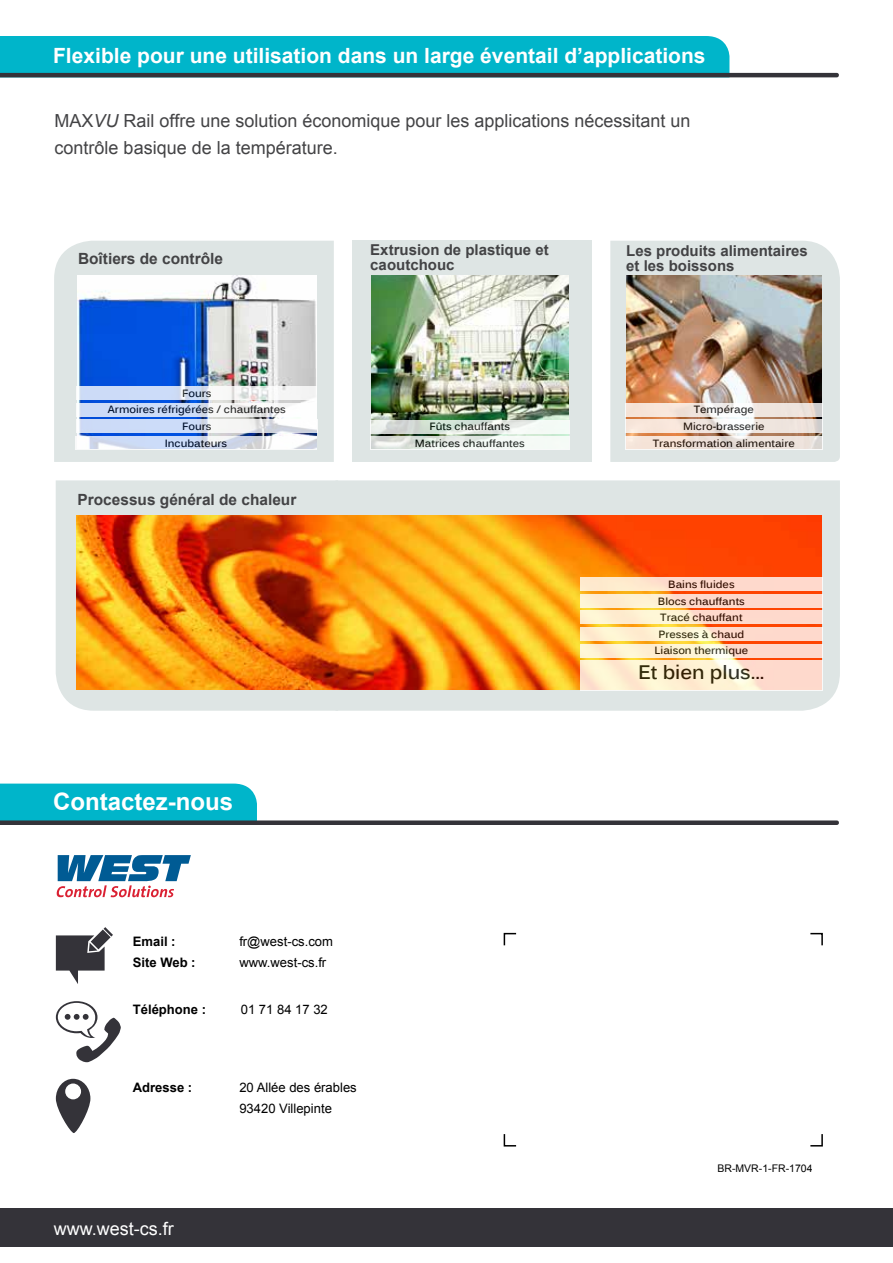
<style>
.page{position:relative;width:893px;height:1263px;background:#fff}
.page>*{position:absolute;margin:0;border:0;box-sizing:border-box;transform-origin:0 0}
.t1{font:700 24px "Arial";color:#fff}
.t2{font:700 21px "Arial";color:#fff}
.t3{font:700 19.5px "Kalinga";color:#000}
.t4{font:18px/27px "Arial";color:#434345}
.t5{font:18px "Arial";color:#fff}
.t6{font:700 15.45px "Arial";color:#434345}
.t7{font:700 15px/15px "Arial";color:#434345}
.t8{font:13.05px/21.3px "Arial";color:#000}
.t9{font:700 13.05px "Arial";color:#000}
.t10{font:700 10.5px/16.5px "Kalinga";color:#000;text-align:center}
.t11{font:10.5px "Arial";color:#000}
.s1{font-style:italic}
</style>
<div class="page">
<svg style="left:503px;top:932px;width:14px;height:14px"></svg>
<svg style="left:810px;top:1134px;width:13px;height:13px"></svg>
<svg style="left:810px;top:932px;width:13px;height:14px"></svg>
<svg style="left:503px;top:1134px;width:14px;height:13px"></svg>
<svg style="left:56px;top:927px;width:57px;height:57px"></svg>
<svg style="left:56px;top:1001px;width:65px;height:61px"></svg>
<svg style="left:56px;top:1079px;width:34px;height:54px"></svg>
<svg style="left:56px;top:855px;width:135px;height:42px"></svg>
<div style="left:0;top:1209px;width:893px;height:38px;background:#343339"></div>
<svg style="left:0;top:783px;width:839px;height:42px"></svg>
<svg style="left:0;top:36px;width:839px;height:41px;background:#23b0c1"></svg>
<div style="left:54px;top:241px;width:280px;height:221px;background:#dee5e4"></div>
<div style="left:610px;top:241px;width:230px;height:221px;background:#dee5e4"></div>
<div style="left:338px;top:480px;width:502px;height:231px;background:#dee5e4"></div>
<div style="left:56px;top:480px;width:282px;height:231px;background:#dee5e4"></div>
<div style="left:352px;top:241px;width:240px;height:221px;background:#dee5e4"></div>
<img style="left:76px;top:515px;width:746px;height:174px">
<img style="left:372px;top:275px;width:196px;height:161px">
<img style="left:78px;top:275px;width:238px;height:161px">
<img style="left:626px;top:275px;width:195px;height:161px">
<svg style="left:370px;top:420px;width:199px;height:13px"></svg>
<svg style="left:370px;top:436px;width:199px;height:14px;fill:#f4f9f5"></svg>
<svg style="left:76px;top:386px;width:241px;height:14px;fill:#d1ddf7"></svg>
<svg style="left:580px;top:610px;width:243px;height:14px;background:#fee4cf"></svg>
<svg style="left:580px;top:578px;width:243px;height:13px;background:#fedecc"></svg>
<svg style="left:580px;top:660px;width:243px;height:30px;background:#fee9d2"></svg>
<svg style="left:76px;top:420px;width:241px;height:13px;fill:#ccdcf7"></svg>
<svg style="left:580px;top:644px;width:243px;height:13px;background:#fee9d2"></svg>
<svg style="left:625px;top:420px;width:198px;height:13px;fill:#f1e5dd"></svg>
<svg style="left:75px;top:436px;width:241px;height:14px"></svg>
<svg style="left:625px;top:436px;width:198px;height:14px;background:#efe3dc"></svg>
<svg style="left:76px;top:403px;width:241px;height:14px;fill:#cedcf8"></svg>
<svg style="left:580px;top:627px;width:243px;height:14px;background:#fee7d0"></svg>
<svg style="left:580px;top:594px;width:243px;height:14px;background:#fee1ce"></svg>
<svg style="left:625px;top:403px;width:197px;height:14px;fill:#f1e5dd"></svg>
<h2 class="t2" style="left:53px;top:42px;width:654px">Flexible pour une utilisation dans un large éventail d’applications</h2>
<h3 class="t4" style="left:55px;top:107px;width:637px">MAX<span class="s1">VU</span> Rail offre une solution économique pour les applications nécessitant un contrôle basique de la température.</h3>
<h3 class="t6" style="left:78px;top:249px;width:147px">Boîtiers de contrôle</h3>
<p class="t10" style="left:182px;top:386px;width:31px">Fours</p>
<p class="t10" style="left:108px;top:402px;width:179px">Armoires réfrigérées / chauffantes</p>
<h3 class="t7" style="left:370px;top:243px;width:180px">Extrusion de plastique et caoutchouc</h3>
<h3 class="t7" style="left:626px;top:244px;width:183px">Les produits alimentaires et les boissons</h3>
<p class="t10" style="left:694px;top:402px;width:62px">Tempérage</p>
<p class="t10" style="left:683px;top:419px;width:83px">Micro-brasserie</p>
<p class="t10" style="left:415px;top:419px;width:111px">Fûts chauffants<br>Matrices chauffantes</p>
<p class="t10" style="left:182px;top:419px;width:31px">Fours</p>
<p class="t10" style="left:165px;top:436px;width:64px">Incubateurs</p>
<p class="t10" style="left:653px;top:436px;width:144px">Transformation alimentaire</p>
<h3 class="t6" style="left:78px;top:489px;width:220px">Processus général de chaleur</h3>
<h1 class="t1" style="left:53px;top:786px;width:181px">Contactez-nous</h1>
<p class="t9" style="left:133px;top:933px;width:44px">Email :</p>
<p class="t8" style="left:239px;top:931px;width:95px">fr@west-cs.com</p>
<p class="t9" style="left:133px;top:954px;width:64px">Site Web :</p>
<p class="t8" style="left:239px;top:952px;width:88px">www.west-cs.fr</p>
<p class="t9" style="left:133px;top:1001px;width:75px">Téléphone :</p>
<p class="t8" style="left:241px;top:999px;width:89px">01 71 84 17 32</p>
<p class="t9" style="left:133px;top:1078px;width:61px">Adresse :</p>
<p class="t8" style="left:239px;top:1077px;width:119px">20 Allée des érables<br>93420 Villepinte</p>
<h3 class="t5" style="left:54px;top:1217px;width:122px">www.west-cs.fr</h3>
<p class="t10" style="left:668px;top:577px;width:68px">Bains fluides</p>
<p class="t10" style="left:658px;top:594px;width:88px">Blocs chauffants</p>
<p class="t10" style="left:660px;top:610px;width:84px">Tracé chauffant</p>
<p class="t10" style="left:658px;top:627px;width:87px">Presses à chaud</p>
<p class="t10" style="left:655px;top:643px;width:95px">Liaison thermique</p>
<h3 class="t3" style="left:638px;top:659px;width:128px">Et bien plus...</h3>
<p class="t11" style="left:717px;top:1162px;width:97px">BR-MVR-1-FR-1704</p>
</div>
